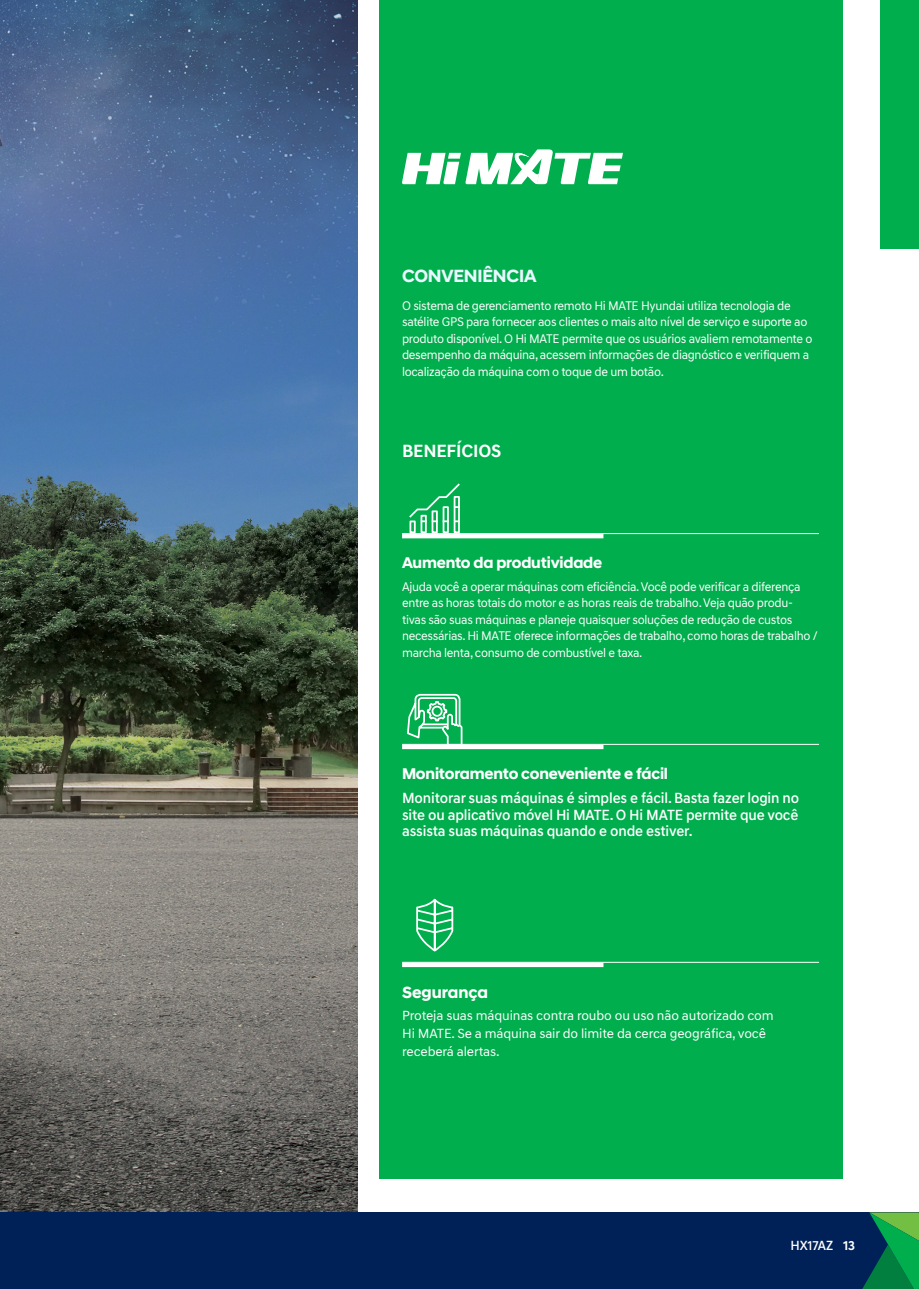
<style>
.page{position:relative;width:919px;height:1289px;background:#fff}
.page>*{position:absolute;margin:0;border:0;box-sizing:border-box;transform-origin:0 0}
.t1{font:700 18px "Hyundai Sans Head";letter-spacing:-.01em;color:#e9f7fe}
.t2{font:700 18px "Hyundai Sans Text";letter-spacing:-.01em;color:#fff}
.TEXTO_CORRIDO{font:700 16.5px "Hyundai Sans Head";color:#fff}
.TEXTO_CORRIDO-2{font:700 15.75px "Hyundai Sans Head";letter-spacing:-.01em;color:#fff}
.본문{font:500 15px/16.5px "Hyundai Sans Text";letter-spacing:-.01em;color:#fff;text-align:justify}
.TEXTO_CORRIDO-3{font:13.5px/18px "Hyundai Sans Text";letter-spacing:-.01em;color:#fff}
.t3{font:500 13.5px "Hyundai Sans Text";letter-spacing:-.01em;color:#fff}
.본문-2{font:12.75px/16.5px "Hyundai Sans Text";letter-spacing:-.025em;color:#fff}
.s1{font-weight:700}
</style>
<div class="page">
<img style="left:0;top:0;width:357px;height:1212px">
<div style="left:378px;top:0;width:464px;height:1178px;background:#00ae4d"></div>
<svg style="left:416px;top:898px;width:38px;height:54px"></svg>
<div style="left:880px;top:0;width:38px;height:249px;background:#00ae4d"></div>
<div style="left:409px;top:520px;width:6px;height:13px;border:2px solid #fff"></div>
<div style="left:420px;top:515px;width:6px;height:18px;border:2px solid #fff"></div>
<div style="left:431px;top:510px;width:7px;height:23px;border:2px solid #fff"></div>
<div style="left:442px;top:506px;width:7px;height:27px;border:2px solid #fff"></div>
<div style="left:453px;top:496px;width:7px;height:37px;border:2px solid #fff"></div>
<svg style="left:409px;top:483px;width:51px;height:39px"></svg>
<hr style="left:402px;top:533px;width:417px;height:1px;background:#fff">
<hr style="left:402px;top:534px;width:201px;height:4px;background:#fff">
<svg style="left:406px;top:693px;width:57px;height:51px"></svg>
<hr style="left:402px;top:744px;width:417px;height:1px;background:#fff">
<div style="left:402px;top:744px;width:201px;height:5px;background:#fff"></div>
<hr style="left:402px;top:961px;width:417px;height:1px;background:#fff">
<div style="left:402px;top:962px;width:201px;height:5px;background:#fff"></div>
<svg style="left:402px;top:149px;width:221px;height:35px"></svg>
<div style="left:0;top:1212px;width:918px;height:76px;background:#002157"></div>
<svg style="left:863px;top:1212px;width:55px;height:76px"></svg>
<p class="t1" style="left:402px;top:265px;width:136px">CONVENIÊNCIA</p>
<p class="본문-2" style="left:402px;top:297px;width:412px">O sistema de gerenciamento remoto Hi MATE Hyundai utiliza tecnologia de satélite GPS para fornecer aos clientes o mais alto nível de serviço e suporte ao produto disponível. O Hi MATE permite que os usuários avaliem remotamente o desempenho da máquina, acessem informações de diagnóstico e verifiquem a localização da máquina com o toque de um botão.</p>
<p class="t2" style="left:402px;top:440px;width:101px">BENEFÍCIOS</p>
<p class="TEXTO_CORRIDO-2" style="left:402px;top:553px;width:202px">Aumento da produtividade</p>
<p class="본문-2" style="left:402px;top:578px;width:417px">Ajuda você a operar máquinas com eficiência. Você pode verificar a diferença entre as horas totais do motor e as horas reais de trabalho. Veja quão produ&shy;tivas são suas máquinas e planeje quaisquer soluções de redução de custos necessárias. Hi MATE oferece informações de trabalho, como horas de trabalho / marcha lenta, consumo de combustível e taxa.</p>
<p class="TEXTO_CORRIDO-2" style="left:402px;top:763px;width:267px">Monitoramento coneveniente e fácil</p>
<p class="본문" style="left:402px;top:789px;width:398px">Monitorar suas máquinas é simples e fácil. Basta fazer login no site ou aplicativo móvel Hi MATE. O Hi MATE permite que você assista suas máquinas quando e onde estiver.</p>
<p class="TEXTO_CORRIDO" style="left:402px;top:982px;width:87px">Segurança</p>
<p class="TEXTO_CORRIDO-3" style="left:402px;top:1006px;width:373px">Proteja suas máquinas contra roubo ou uso não autorizado com<br>Hi MATE. Se a máquina sair do limite da cerca geográfica, você receberá alertas.</p>
<p class="t3" style="left:790px;top:1236px;width:66px">HX17AZ <span class="s1">13</span></p>
</div>
